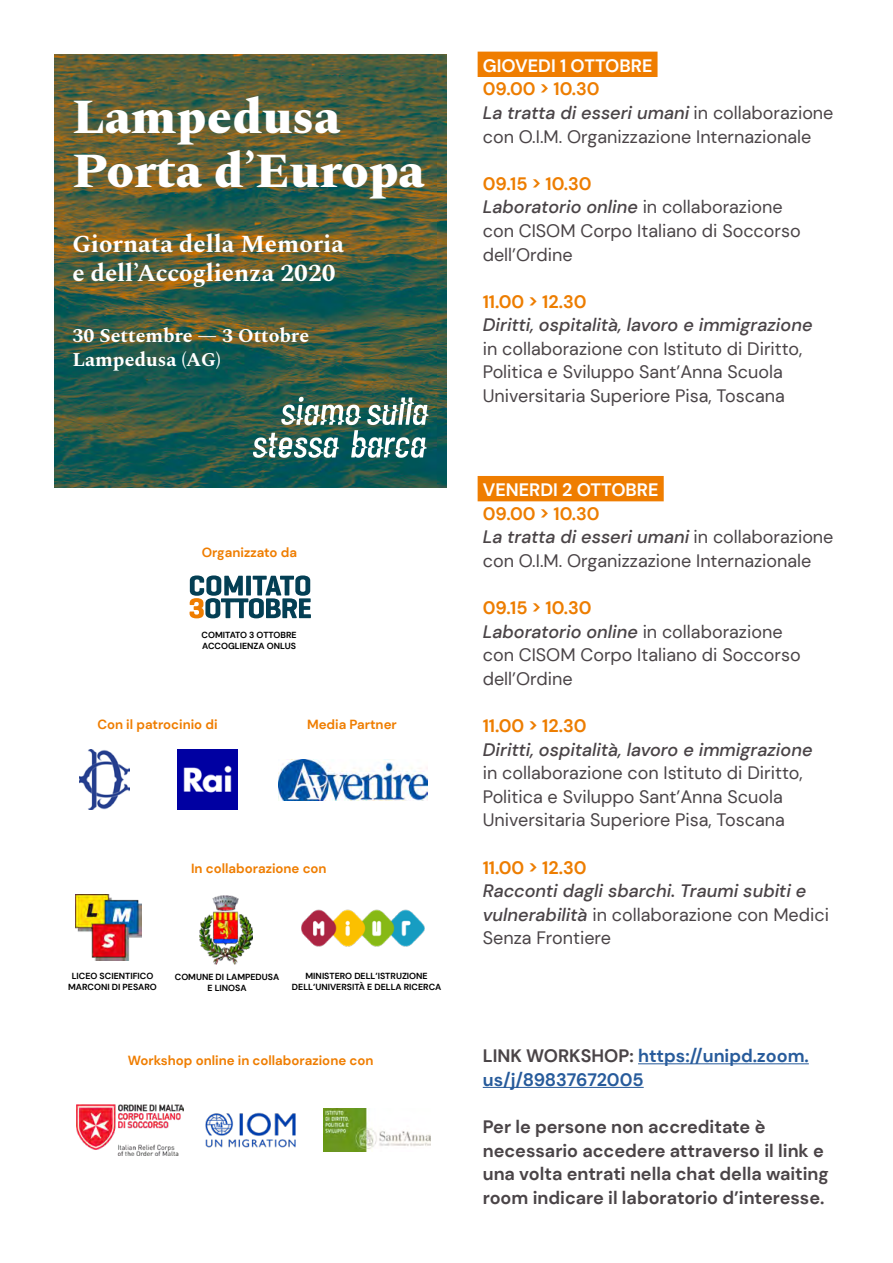
<style>
.page{position:relative;width:893px;height:1263px;background:#fff}
.page>*{position:absolute;margin:0;border:0;box-sizing:border-box;transform-origin:0 0}
.t1{font:800 49.2px/54.6px "Spectral";color:#fff}
.t2{font:700 24.6px/29.5px "Spectral";color:#fff}
.t3{font:700 19.65px/23.5px "Spectral";color:#fff}
.t4{font:18px/23.5px "DM Sans";color:#4a4447}
.t5{font:italic 500 18px/23.5px "DM Sans";color:#4a4447}
.t6{font:700 18px/23.5px "DM Sans";color:#4a4447}
.t7{font:700 18px/23.5px "DM Sans";color:#275b9b}
.t8{font:700 18px "DM Sans";color:#ed7d00}
.t9{font:700 18px "DM Sans";color:#fff}
.t10{font:700 13.2px "DM Sans";color:#ef7d00}
.t11{font:700 8.85px/10.9px "DM Sans";color:#000;text-align:center}
.s1{font-weight:700;color:#ed7d00}
.s2{font-weight:500;font-style:italic}
.s3{font-weight:400;font-style:normal}
.s4{color:#4a4447}
</style>
<div class="page">
<img style="left:54px;top:54px;width:392px;height:434px">
<img style="left:199px;top:896px;width:53px;height:68px">
<img style="left:76px;top:895px;width:65px;height:66px">
<svg style="left:190px;top:575px;width:121px;height:43px"></svg>
<img style="left:177px;top:749px;width:61px;height:61px">
<img style="left:301px;top:909px;width:124px;height:38px">
<img style="left:279px;top:759px;width:148px;height:41px">
<svg style="left:253px;top:397px;width:176px;height:61px"></svg>
<img style="left:79px;top:749px;width:50px;height:61px">
<img style="left:205px;top:1112px;width:91px;height:36px">
<img style="left:76px;top:1104px;width:108px;height:52px">
<img style="left:324px;top:1109px;width:107px;height:42px">
<div style="left:478px;top:52px;width:179px;height:25px;background:#ef7d00"></div>
<div style="left:478px;top:476px;width:186px;height:25px;background:#ef7d00"></div>
<hr style="left:638px;top:1063px;width:171px;height:1px;background:#275b9b">
<hr style="left:483px;top:1087px;width:161px;height:1px;background:#275b9b">
<h1 class="t1" style="left:72px;top:86px;width:354px">Lampedusa<br>Porta d’Europa</h1>
<h2 class="t2" style="left:72px;top:227px;width:273px">Giornata della Memoria e dell’Accoglienza 2020</h2>
<p class="t3" style="left:72px;top:322px;width:238px">30 Settembre — 3 Ottobre<br>Lampedusa (AG)</p>
<p class="t10" style="left:202px;top:544px;width:97px">Organizzato da</p>
<p class="t11" style="left:202px;top:629px;width:97px;text-align:left">COMITATO 3 OTTOBRE<br>ACCOGLIENZA ONLUS</p>
<p class="t10" style="left:97px;top:716px;width:122px">Con il patrocinio di</p>
<p class="t10" style="left:307px;top:716px;width:91px">Media Partner</p>
<p class="t10" style="left:191px;top:860px;width:137px">In collaborazione con</p>
<p class="t11" style="left:68px;top:970px;width:90px">LICEO SCIENTIFICO<br>MARCONI DI PESARO</p>
<p class="t11" style="left:175px;top:971px;width:106px">COMUNE DI LAMPEDUSA<br>E LINOSA</p>
<p class="t11" style="left:292px;top:971px;width:151px">MINISTERO DELL’ISTRUZIONE<br>DELL’UNIVERSITÀ E DELLA RICERCA</p>
<p class="t10" style="left:128px;top:1051px;width:247px">Workshop online in collaborazione con</p>
<p class="t9" style="left:483px;top:54px;width:171px">GIOVEDI 1 OTTOBRE</p>
<p class="t4" style="left:483px;top:77px;width:352px"><span class="s1">09.00 &gt; 10.30<br></span><span class="s2">La tratta di esseri umani</span> in collaborazione con O.I.M. Organizzazione Internazionale</p>
<p class="t4" style="left:483px;top:172px;width:319px"><span class="s1">09.15 &gt; 10.30<br></span><span class="s2">Laboratorio online</span> in collaborazione con CISOM Corpo Italiano di Soccorso dell’Ordine</p>
<p class="t8" style="left:483px;top:290px;width:105px">11.00 &gt; 12.30</p>
<p class="t5" style="left:483px;top:313px;width:331px">Diritti, ospitalità, lavoro e immigrazione</p>
<p class="t4" style="left:483px;top:337px;width:321px">in collaborazione con Istituto di Diritto,<br>Politica e Sviluppo Sant’Anna Scuola<br>Universitaria Superiore Pisa, Toscana</p>
<p class="t9" style="left:483px;top:479px;width:177px">VENERDI 2 OTTOBRE</p>
<p class="t4" style="left:483px;top:502px;width:352px"><span class="s1">09.00 &gt; 10.30<br></span><span class="s2">La tratta di esseri umani</span> in collaborazione con O.I.M. Organizzazione Internazionale</p>
<p class="t4" style="left:483px;top:596px;width:319px"><span class="s1">09.15 &gt; 10.30<br></span><span class="s2">Laboratorio online</span> in collaborazione con CISOM Corpo Italiano di Soccorso dell’Ordine</p>
<p class="t8" style="left:483px;top:714px;width:105px">11.00 &gt; 12.30</p>
<p class="t5" style="left:483px;top:737px;width:331px">Diritti, ospitalità, lavoro e immigrazione</p>
<p class="t4" style="left:483px;top:761px;width:321px">in collaborazione con Istituto di Diritto,<br>Politica e Sviluppo Sant’Anna Scuola<br>Universitaria Superiore Pisa, Toscana</p>
<p class="t8" style="left:483px;top:856px;width:105px">11.00 &gt; 12.30</p>
<p class="t5" style="left:483px;top:879px;width:348px">Racconti dagli sbarchi. Traumi subiti e vulnerabilità <span class="s3">in collaborazione con Medici<br>Senza Frontiere</span></p>
<p class="t7" style="left:483px;top:1044px;width:328px"><span class="s4">LINK WORKSHOP:</span> https://unipd.zoom. us/j/89837672005</p>
<p class="t6" style="left:483px;top:1115px;width:348px">Per le persone non accreditate è necessario accedere attraverso il link e una volta entrati nella chat della waiting room indicare il laboratorio d’interesse.</p>
</div>
